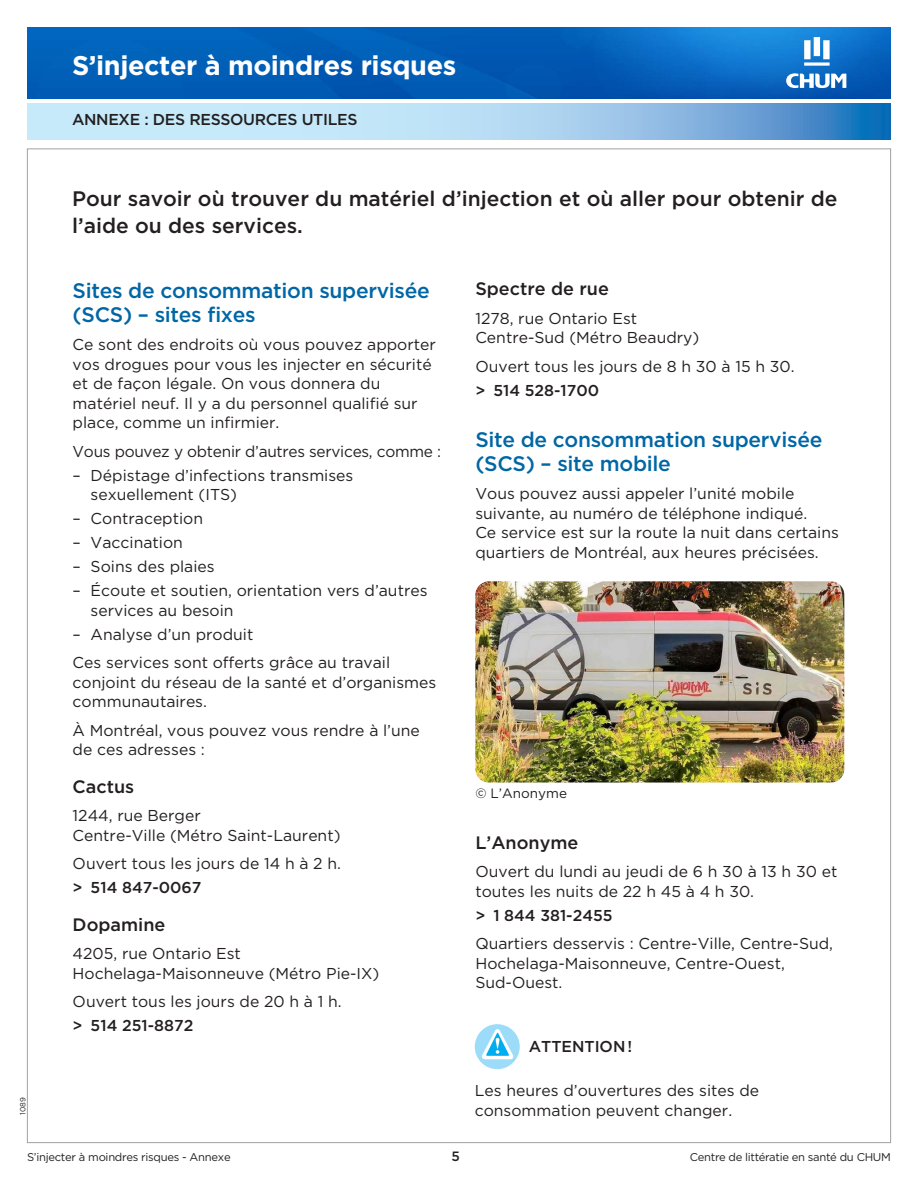
<style>
.page{position:relative;width:918px;height:1188px;background:#fff}
.page>*{position:absolute;margin:0;border:0;box-sizing:border-box;transform-origin:0 0}
.t1{font:700 27px "Gotham";letter-spacing:-.015em;color:#fff}
.t2{font:500 21px/24px "Gotham";letter-spacing:-.015em;color:#0066a5}
.t3{font:500 21px/27px "Gotham";color:#231f20}
.t4{font:500 18px "Gotham";color:#231f20}
.t5{font:15.75px/19.5px "Gotham";color:#231f20}
.t6{font:500 15.75px "Gotham";color:#231f20}
.t7{font:500 15.75px "Gotham";letter-spacing:-.02em;color:#231f20}
.t8{font:13.5px "Gotham";color:#231f20}
.t9{font:500 13.5px "Gotham";color:#231f20}
.t10{font:11.25px "Gotham";letter-spacing:-.025em;color:#231f20}
.t11{font:7.5px "Gotham";color:#231f20}
</style>
<div class="page">
<img style="left:27px;top:27px;width:864px;height:72px">
<svg style="left:27px;top:104px;width:864px;height:36px;background:#a0cceb"></svg>
<svg style="left:804px;top:37px;width:26px;height:29px"></svg>
<svg style="left:786px;top:73px;width:60px;height:15px"></svg>
<img style="left:475px;top:581px;width:369px;height:202px">
<div style="left:475px;top:1024px;width:45px;height:45px;background:#9cdcf8;border-radius:22px"></div>
<svg style="left:482px;top:1029px;width:31px;height:30px"></svg>
<h1 class="t1" style="left:72px;top:48px;width:386px">S’injecter à moindres risques</h1>
<p class="t7" style="left:72px;top:109px;width:287px">ANNEXE : DES RESSOURCES UTILES</p>
<h2 class="t3" style="left:72px;top:185px;width:767px">Pour savoir où trouver du matériel d’injection et où aller pour obtenir de l’aide ou des services.</h2>
<p class="t11" style="left:18px;top:1115px;width:19px;rotate:-90deg">1089</p>
<h2 class="t2" style="left:73px;top:278px;width:359px">Sites de consommation supervisée (SCS) – sites fixes</h2>
<p class="t5" style="left:73px;top:335px;width:365px">Ce sont des endroits où vous pouvez apporter vos drogues pour vous les injecter en sécurité et de façon légale. On vous donnera du matériel neuf. Il y a du personnel qualifié sur place, comme un infirmier.</p>
<p class="t5" style="left:73px;top:441px;width:370px">Vous pouvez y obtenir d’autres services, comme :</p>
<p class="t5" style="left:91px;top:465px;width:264px;text-indent:-18px">– Dépistage d’infections transmises sexuellement (ITS)</p>
<p class="t5" style="left:73px;top:509px;width:132px">– Contraception</p>
<p class="t5" style="left:73px;top:533px;width:112px">– Vaccination</p>
<p class="t5" style="left:73px;top:557px;width:144px">– Soins des plaies</p>
<p class="t5" style="left:91px;top:581px;width:338px;text-indent:-18px">– Écoute et soutien, orientation vers d’autres services au besoin</p>
<p class="t5" style="left:73px;top:620px;width:319px;line-height:28.5px">– Analyse d’un produit<br>Ces services sont offerts grâce au travail</p>
<p class="t5" style="left:73px;top:672px;width:365px">conjoint du réseau de la santé et d’organismes communautaires.</p>
<p class="t5" style="left:73px;top:720px;width:349px">À Montréal, vous pouvez vous rendre à l’une de ces adresses :</p>
<p class="t4" style="left:73px;top:775px;width:63px">Cactus</p>
<p class="t5" style="left:73px;top:806px;width:269px">1244, rue Berger<br>Centre-Ville (Métro Saint-Laurent)</p>
<p class="t5" style="left:73px;top:854px;width:270px">Ouvert tous les jours de 14 h à 2 h.</p>
<p class="t6" style="left:73px;top:878px;width:130px">&gt; 514 847-0067</p>
<p class="t4" style="left:73px;top:913px;width:94px">Dopamine</p>
<p class="t5" style="left:73px;top:944px;width:308px">4205, rue Ontario Est<br>Hochelaga-Maisonneuve (Métro Pie-IX)</p>
<p class="t5" style="left:73px;top:992px;width:271px">Ouvert tous les jours de 20 h à 1 h.</p>
<p class="t6" style="left:73px;top:1016px;width:122px">&gt; 514 251-8872</p>
<p class="t4" style="left:475px;top:277px;width:135px">Spectre de rue</p>
<p class="t5" style="left:475px;top:308px;width:226px">1278, rue Ontario Est<br>Centre-Sud (Métro Beaudry)</p>
<p class="t5" style="left:475px;top:356px;width:321px">Ouvert tous les jours de 8 h 30 à 15 h 30.</p>
<p class="t6" style="left:475px;top:380px;width:125px">&gt; 514 528-1700</p>
<h2 class="t2" style="left:475px;top:427px;width:349px">Site de consommation supervisée (SCS) – site mobile</h2>
<p class="t5" style="left:475px;top:484px;width:365px">Vous pouvez aussi appeler l’unité mobile suivante, au numéro de téléphone indiqué.<br>Ce service est sur la route la nuit dans certains quartiers de Montréal, aux heures précisées.</p>
<p class="t8" style="left:475px;top:785px;width:93px">© L’Anonyme</p>
<p class="t4" style="left:475px;top:831px;width:105px">L’Anonyme</p>
<p class="t5" style="left:475px;top:862px;width:364px">Ouvert du lundi au jeudi de 6 h 30 à 13 h 30 et toutes les nuits de 22 h 45 à 4 h 30.</p>
<p class="t6" style="left:475px;top:905px;width:139px">&gt; 1 844 381-2455</p>
<p class="t5" style="left:475px;top:934px;width:359px">Quartiers desservis : Centre-Ville, Centre-Sud,<br>Hochelaga-Maisonneuve, Centre-Ouest,<br>Sud-Ouest.</p>
<p class="t6" style="left:529px;top:1036px;width:105px">ATTENTION !</p>
<p class="t5" style="left:475px;top:1081px;width:286px">Les heures d’ouvertures des sites de consommation peuvent changer.</p>
<p class="t10" style="left:27px;top:1150px;width:205px">S’injecter à moindres risques - Annexe</p>
<p class="t9" style="left:451px;top:1147px;width:10px">5</p>
<p class="t10" style="left:690px;top:1150px;width:203px">Centre de littératie en santé du CHUM</p>
</div>
